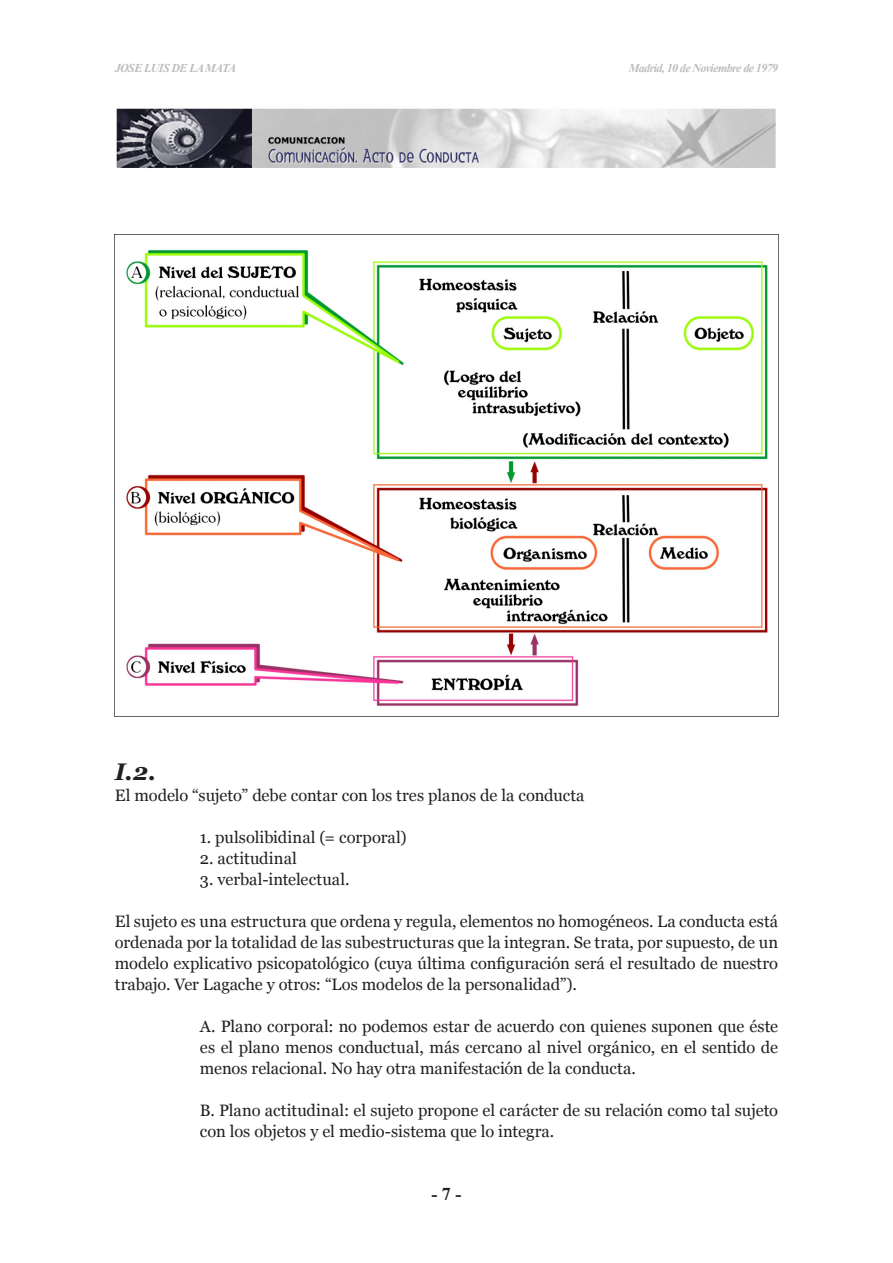
<style>
.page{position:relative;width:893px;height:1263px;background:#fff}
.page>*{position:absolute;margin:0;border:0;box-sizing:border-box;transform-origin:0 0}
.t1{font:italic 700 24px "Georgia";color:#231f20}
.t2{font:700 18px "Times New Roman";color:#231f20}
.t3{font:16.5px/21px "Georgia";color:#231f20;text-align:justify}
.t4{font:italic 700 12px "Times New Roman";letter-spacing:-.05em;color:#bcbdc0}
</style>
<div class="page">
<img style="left:116px;top:108px;width:660px;height:60px">
<img style="left:115px;top:249px;width:663px;height:468px">
<p class="t4" style="left:115px;top:60px;width:123px">JOSE LUIS DE LA MATA</p>
<p class="t4" style="left:629px;top:60px;width:151px">Madrid, 10 de Noviembre de 1979</p>
<h1 class="t1" style="left:115px;top:754px;width:43px">I.2.</h1>
<p class="t3" style="left:115px;top:784px;width:471px">El modelo “sujeto” debe contar con los tres planos de la conducta</p>
<p class="t3" style="left:200px;top:826px;width:208px">1. pulsolibidinal (= corporal)</p>
<p class="t3" style="left:200px;top:847px;width:99px">2. actitudinal</p>
<p class="t3" style="left:200px;top:868px;width:151px">3. verbal-intelectual.</p>
<p class="t3" style="left:115px;top:910px;width:665px">El sujeto es una estructura que ordena y regula, elementos no homogéneos. La conducta está ordenada por la totalidad de las subestructuras que la integran. Se trata, por supuesto, de un modelo explicativo psicopatológico (cuya última configuración será el resultado de nuestro trabajo. Ver Lagache y otros: “Los modelos de la personalidad”).</p>
<p class="t3" style="left:200px;top:1015px;width:580px">A. Plano corporal: no podemos estar de acuerdo con quienes suponen que éste es el plano menos conductual, más cercano al nivel orgánico, en el sentido de menos relacional. No hay otra manifestación de la conducta.</p>
<p class="t3" style="left:200px;top:1099px;width:580px">B. Plano actitudinal: el sujeto propone el carácter de su relación como tal sujeto con los objetos y el medio-sistema que lo integra.</p>
<p class="t2" style="left:431px;top:1181px;width:31px">- 7 -</p>
</div>
